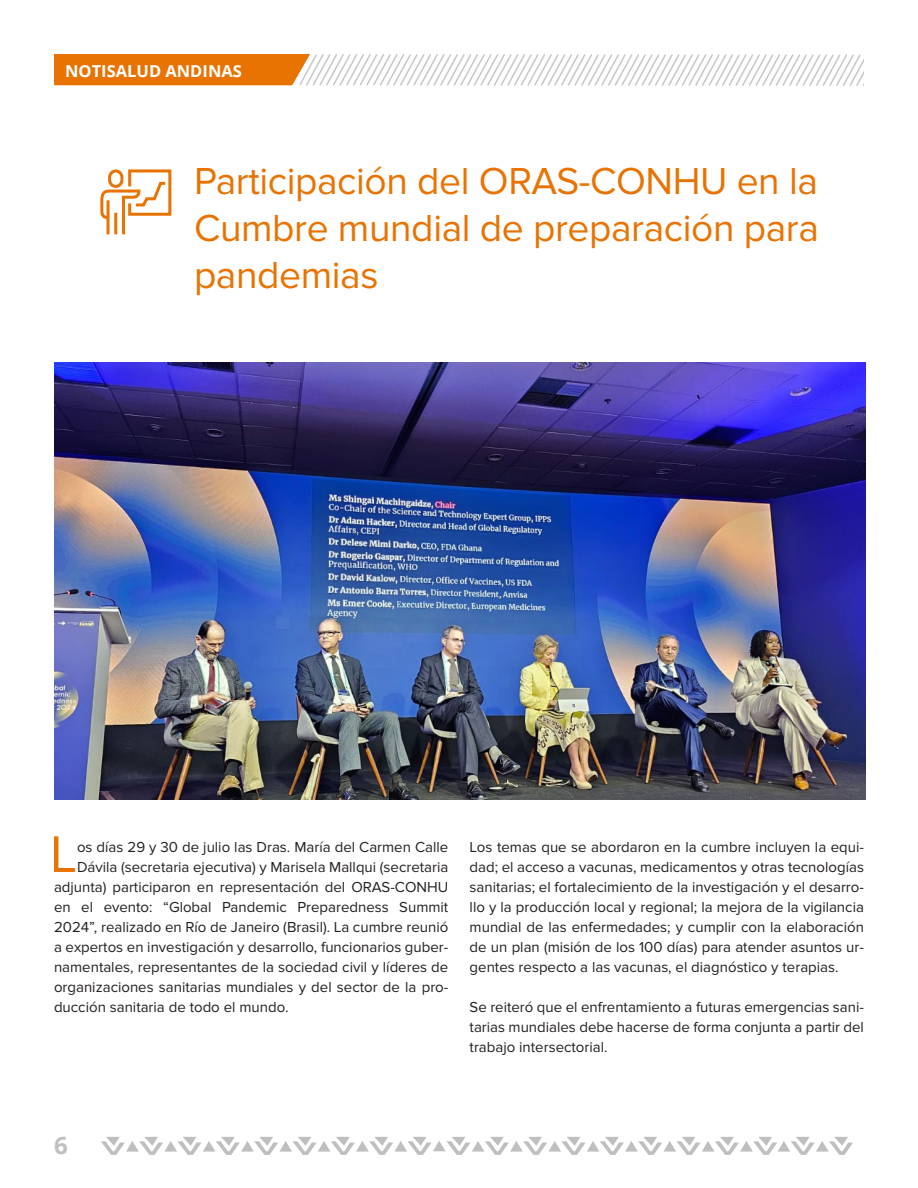
<style>
.page{position:relative;width:918px;height:1188px;background:#fff}
.page>*{position:absolute;margin:0;border:0;box-sizing:border-box;transform-origin:0 0}
.Primer_párrafo_-_Cap{font:53.25px "Proxima Nova";color:#e87303}
.Títulos{font:39px/46.8px "Proxima Nova";letter-spacing:-.01em;color:#e87303;text-align:justify}
.t1{font:700 24px "Open Sans";color:#bfbfbf}
.t2{font:700 16.5px "Open Sans";color:#fff}
.Textos{font:15px/20px "Proxima Nova";color:#231f20;text-align:justify}
.Primer_párrafo_-_Cap-2{font:15px "Proxima Nova";color:#231f20}
</style>
<div class="page">
<svg style="left:101px;top:1137px;width:752px;height:18px"></svg>
<svg style="left:54px;top:54px;width:810px;height:32px"></svg>
<img style="left:54px;top:363px;width:812px;height:436px">
<svg style="left:100px;top:169px;width:72px;height:66px"></svg>
<p class="t2" style="left:65px;top:59px;width:178px">NOTISALUD ANDINAS</p>
<p class="Títulos" style="left:194px;top:158px;width:626px">Participación del ORAS-CONHU en la Cumbre mundial de preparación para pandemias</p>
<p class="Primer_párrafo_-_Cap" style="left:50px;top:824px;width:29px">L</p>
<p class="Primer_párrafo_-_Cap-2" style="left:77px;top:838px;width:373px">os días 29 y 30 de julio las Dras. María del Carmen Calle</p>
<p class="Primer_párrafo_-_Cap-2" style="left:77px;top:858px;width:373px">Dávila (secretaria ejecutiva) y Marisela Mallqui (secretaria</p>
<p class="Primer_párrafo_-_Cap-2" style="left:54px;top:878px;width:396px">adjunta) participaron en representación del ORAS-CONHU</p>
<p class="Primer_párrafo_-_Cap-2" style="left:54px;top:898px;width:396px">en el evento: “Global Pandemic Preparedness Summit</p>
<p class="Primer_párrafo_-_Cap-2" style="left:54px;top:918px;width:396px">2024”, realizado en Río de Janeiro (Brasil). La cumbre reunió</p>
<p class="Primer_párrafo_-_Cap-2" style="left:54px;top:938px;width:396px">a expertos en investigación y desarrollo, funcionarios guber-</p>
<p class="Primer_párrafo_-_Cap-2" style="left:54px;top:958px;width:396px">namentales, representantes de la sociedad civil y líderes de</p>
<p class="Primer_párrafo_-_Cap-2" style="left:54px;top:978px;width:396px">organizaciones sanitarias mundiales y del sector de la pro-</p>
<p class="Primer_párrafo_-_Cap-2" style="left:54px;top:998px;width:236px">ducción sanitaria de todo el mundo.</p>
<p class="Textos" style="left:470px;top:837px;width:396px">Los temas que se abordaron en la cumbre incluyen la equi&shy;dad; el acceso a vacunas, medicamentos y otras tecnologías sanitarias; el fortalecimiento de la investigación y el desarro&shy;llo y la producción local y regional; la mejora de la vigilancia mundial de las enfermedades; y cumplir con la elaboración de un plan (misión de los 100 días) para atender asuntos ur&shy;gentes respecto a las vacunas, el diagnóstico y terapias.</p>
<p class="Textos" style="left:470px;top:997px;width:396px">Se reiteró que el enfrentamiento a futuras emergencias sani&shy;tarias mundiales debe hacerse de forma conjunta a partir del trabajo intersectorial.</p>
<p class="t1" style="left:54px;top:1128px;width:15px">6</p>
</div>
